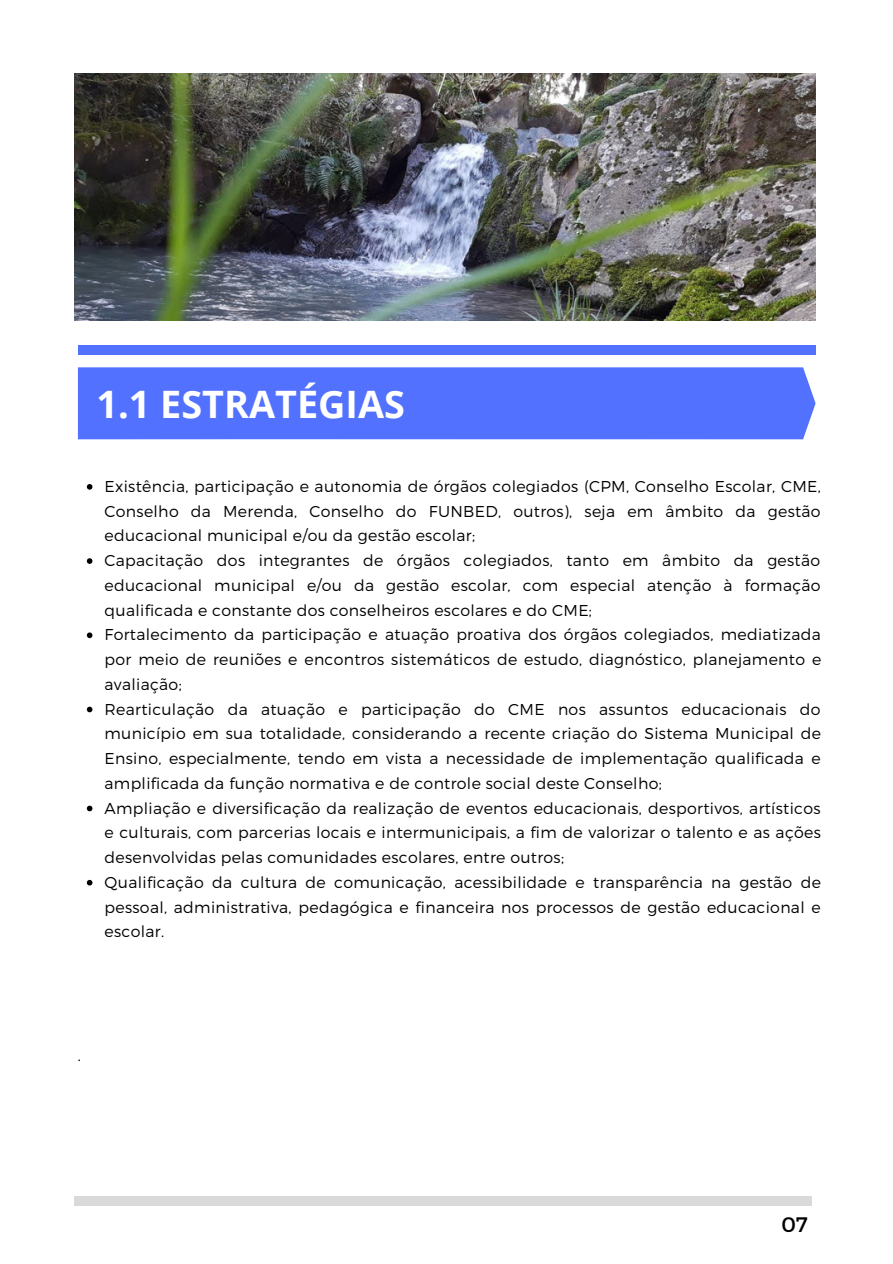
<style>
.page{position:relative;width:893px;height:1264px;background:#fff}
.page>*{position:absolute;margin:0;border:0;box-sizing:border-box;transform-origin:0 0}
.t1{font:700 37.8px "Open Sans";color:#fff}
.t2{font:21px "Montserrat";color:#000}
.t3{font:300 15.75px/24.8px "Montserrat";letter-spacing:.02em;color:#000}
</style>
<div class="page">
<div style="left:75px;top:1196px;width:737px;height:9px;background:#d9d9d9"></div>
<div style="left:78px;top:345px;width:737px;height:9px;background:#5271ff"></div>
<div style="left:78px;top:367px;width:737px;height:72px;background:#5271ff"></div>
<svg style="left:87px;top:484px;width:5px;height:5px"></svg>
<svg style="left:87px;top:558px;width:5px;height:6px"></svg>
<svg style="left:87px;top:632px;width:5px;height:6px"></svg>
<svg style="left:87px;top:706px;width:5px;height:6px"></svg>
<svg style="left:87px;top:805px;width:5px;height:6px"></svg>
<svg style="left:87px;top:879px;width:5px;height:6px"></svg>
<img style="left:75px;top:74px;width:740px;height:246px">
<h1 class="t1" style="left:96px;top:377px;width:310px">1.1 ESTRATÉGIAS</h1>
<p class="t3" style="left:105px;top:473px;width:718px">Existência, participação e autonomia de órgãos colegiados (CPM, Conselho Escolar, CME, Conselho da Merenda, Conselho do FUNBED, outros), seja em âmbito da gestão educacional municipal e/ou da gestão escolar;<br>Capacitação dos integrantes de órgãos colegiados, tanto em âmbito da gestão educacional municipal e/ou da gestão escolar, com especial atenção à formação qualificada e constante dos conselheiros escolares e do CME;<br>Fortalecimento da participação e atuação proativa dos órgãos colegiados, mediatizada por meio de reuniões e encontros sistemáticos de estudo, diagnóstico, planejamento e avaliação;<br>Rearticulação da atuação e participação do CME nos assuntos educacionais do município em sua totalidade, considerando a recente criação do Sistema Municipal de Ensino, especialmente, tendo em vista a necessidade de implementação qualificada e amplificada da função normativa e de controle social deste Conselho;<br>Ampliação e diversificação da realização de eventos educacionais, desportivos, artísticos e culturais, com parcerias locais e intermunicipais, a fim de valorizar o talento e as ações desenvolvidas pelas comunidades escolares, entre outros;<br>Qualificação da cultura de comunicação, acessibilidade e transparência na gestão de pessoal, administrativa, pedagógica e financeira nos processos de gestão educacional e escolar.</p>
<p class="t3" style="left:78px;top:1042px;width:5px">.</p>
<h2 class="t2" style="left:781px;top:1210px;width:28px">07</h2>
</div>
